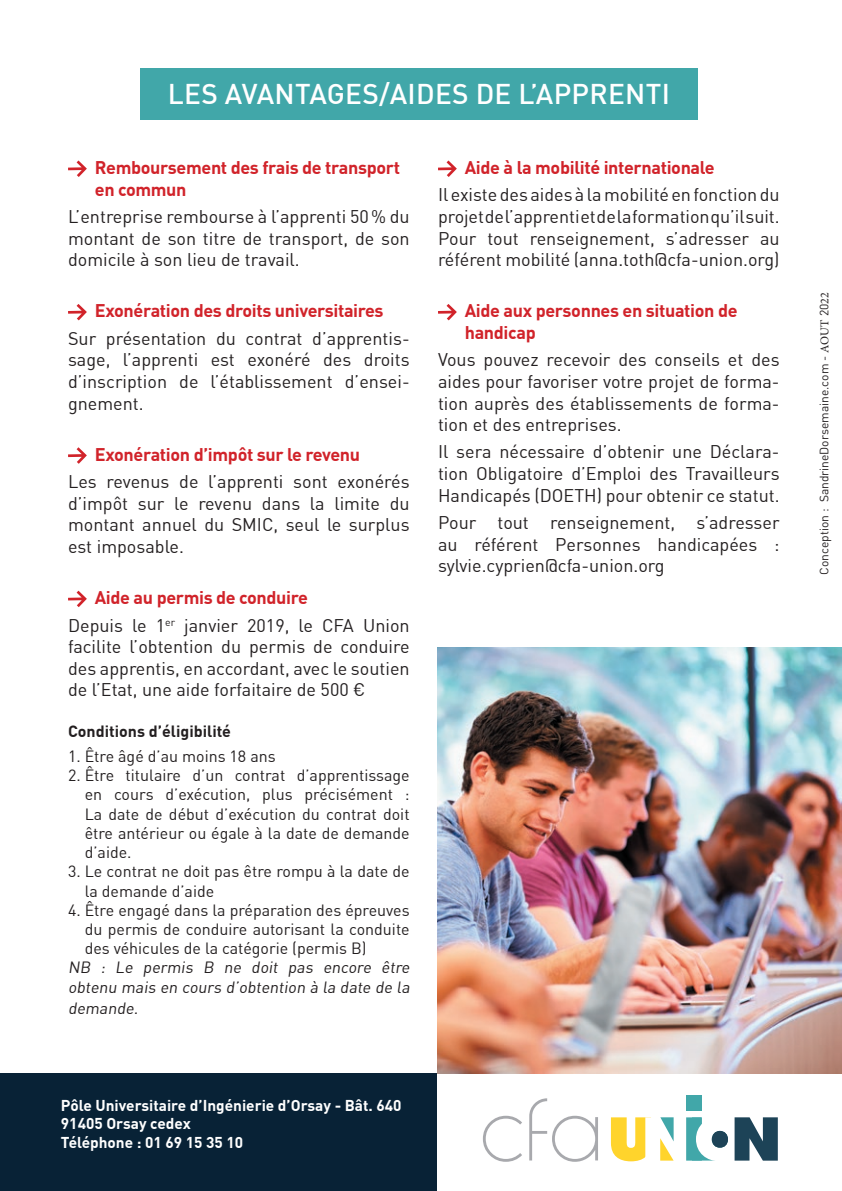
<style>
.page{position:relative;width:842px;height:1191px;background:#fff}
.page>*{position:absolute;margin:0;border:0;box-sizing:border-box;transform-origin:0 0}
.t1{font:500 28px "DIN Pro";letter-spacing:.01em;color:#fff}
.t2{font:18px/21.6px "DIN Pro";color:#231f20;text-align:justify}
.t3{font:700 18px/21.6px "DIN Pro";letter-spacing:-.02em;color:#d1232a}
.t4{font:16px/19.2px "DIN Pro";color:#231f20;text-align:justify}
.t5{font:700 16px "DIN Pro";color:#231f20}
.t6{font:700 15.4px/18.4px "DIN Pro";color:#fff}
.t7{font:12px "DIN Pro";color:#231f20}
.s1{font-weight:700;color:#d1232a}
.s2{font-family:"Minion Pro"}
</style>
<div class="page">
<div style="left:0;top:1073px;width:437px;height:118px;background:#082236"></div>
<div style="left:686px;top:1095px;width:16px;height:15px;background:#41a7a9"></div>
<svg style="left:611px;top:1117px;width:167px;height:44px"></svg>
<div style="left:712px;top:1130px;width:16px;height:17px;background:#1d4357;border-radius:50%"></div>
<svg style="left:483px;top:1115px;width:39px;height:46px"></svg>
<svg style="left:529px;top:1098px;width:69px;height:63px"></svg>
<div style="left:140px;top:68px;width:557px;height:51px;background:#41a7a9"></div>
<svg style="left:68px;top:160px;width:19px;height:17px"></svg>
<svg style="left:68px;top:304px;width:19px;height:16px"></svg>
<svg style="left:68px;top:447px;width:19px;height:17px"></svg>
<svg style="left:68px;top:591px;width:19px;height:16px"></svg>
<svg style="left:438px;top:160px;width:19px;height:17px"></svg>
<svg style="left:438px;top:304px;width:19px;height:16px"></svg>
<img style="left:437px;top:647px;width:405px;height:426px">
<h1 class="t1" style="left:168px;top:76px;width:503px">LES AVANTAGES/AIDES DE L’APPRENTI</h1>
<p class="t3" style="left:95px;top:156px;width:307px">Remboursement des frais de transport en commun</p>
<p class="t2" style="left:68px;top:205px;width:343px">L’entreprise rembourse à l’apprenti 50% du montant de son titre de transport, de son domicile à son lieu de travail.</p>
<p class="t3" style="left:95px;top:299px;width:290px">Exonération des droits universitaires</p>
<p class="t2" style="left:68px;top:327px;width:343px">Sur présentation du contrat d’apprentis&shy;sage, l’apprenti est exonéré des droits d’inscription de l’établissement d’ensei&shy;gnement.</p>
<p class="t3" style="left:95px;top:443px;width:267px">Exonération d’impôt sur le revenu</p>
<p class="t2" style="left:68px;top:470px;width:343px">Les revenus de l’apprenti sont exonérés d’impôt sur le revenu dans la limite du montant annuel du SMIC, seul le surplus est imposable.</p>
<p class="t2" style="left:68px;top:584px;width:343px;line-height:27.2px;text-indent:27px"><span class="s1">Aide au permis de conduire<br></span>Depuis le 1<sup>er</sup> janvier 2019, le CFA Union</p>
<p class="t2" style="left:68px;top:635px;width:343px">facilite l’obtention du permis de conduire des apprentis, en accordant, avec le soutien de l’Etat, une aide forfaitaire de 500 €</p>
<p class="t5" style="left:68px;top:721px;width:164px">Conditions d’éligibilité</p>
<p class="t4" style="left:68px;top:746px;width:209px">1. Être âgé d’au moins 18 ans</p>
<p class="t4" style="left:85px;top:765px;width:326px;text-indent:-17px">2. Être titulaire d’un contrat d’apprentissage en cours d’exécution, plus précisément :<br>La date de début d’exécution du contrat doit être antérieur ou égale à la date de demande d’aide.</p>
<p class="t4" style="left:85px;top:861px;width:326px;text-indent:-17px">3. Le contrat ne doit pas être rompu à la date de la demande d’aide</p>
<p class="t4" style="left:68px;top:900px;width:343px">4. Être engagé dans la préparation des épreuves</p>
<p class="t4" style="left:85px;top:919px;width:326px">du permis de conduire autorisant la conduite</p>
<p class="t4" style="left:85px;top:938px;width:283px">des véhicules de la catégorie (permis B)</p>
<p class="t4" style="left:68px;top:957px;width:346px">NB : Le permis B ne doit pas encore être</p>
<p class="t4" style="left:68px;top:977px;width:346px">obtenu mais en cours d’obtention à la date de la</p>
<p class="t4" style="left:68px;top:998px;width:74px">demande.</p>
<p class="t3" style="left:465px;top:156px;width:251px">Aide à la mobilité internationale</p>
<p class="t2" style="left:438px;top:184px;width:343px">Il existe des aides à la mobilité en fonction du projet de l’apprenti et de la formation qu’il suit.<br>Pour tout renseignement, s’adresser au référent mobilité (anna.toth@cfa-union.org)</p>
<p class="t3" style="left:465px;top:299px;width:274px">Aide aux personnes en situation de handicap</p>
<p class="t2" style="left:438px;top:349px;width:343px">Vous pouvez recevoir des conseils et des aides pour favoriser votre projet de forma&shy;tion auprès des établissements de forma&shy;tion et des entreprises.</p>
<p class="t2" style="left:438px;top:441px;width:343px">Il sera nécessaire d’obtenir une Déclara&shy;tion Obligatoire d’Emploi des Travailleurs Handicapés (DOETH) pour obtenir ce statut.</p>
<p class="t2" style="left:438px;top:511px;width:343px">Pour tout renseignement, s’adresser au référent Personnes handicapées : sylvie.cyprien@cfa-union.org</p>
<p class="t6" style="left:61px;top:1095px;width:342px">Pôle Universitaire d’Ingénierie d’Orsay - Bât. 640<br>91405 Orsay cedex<br>Téléphone : 01 69 15 35 10</p>
<p class="t7" style="left:817px;top:574px;width:284px;rotate:-90deg">Conception : SandrineDorsemaine.com - <span class="s2">AOUT</span> 20<span class="s2">22</span></p>
</div>
